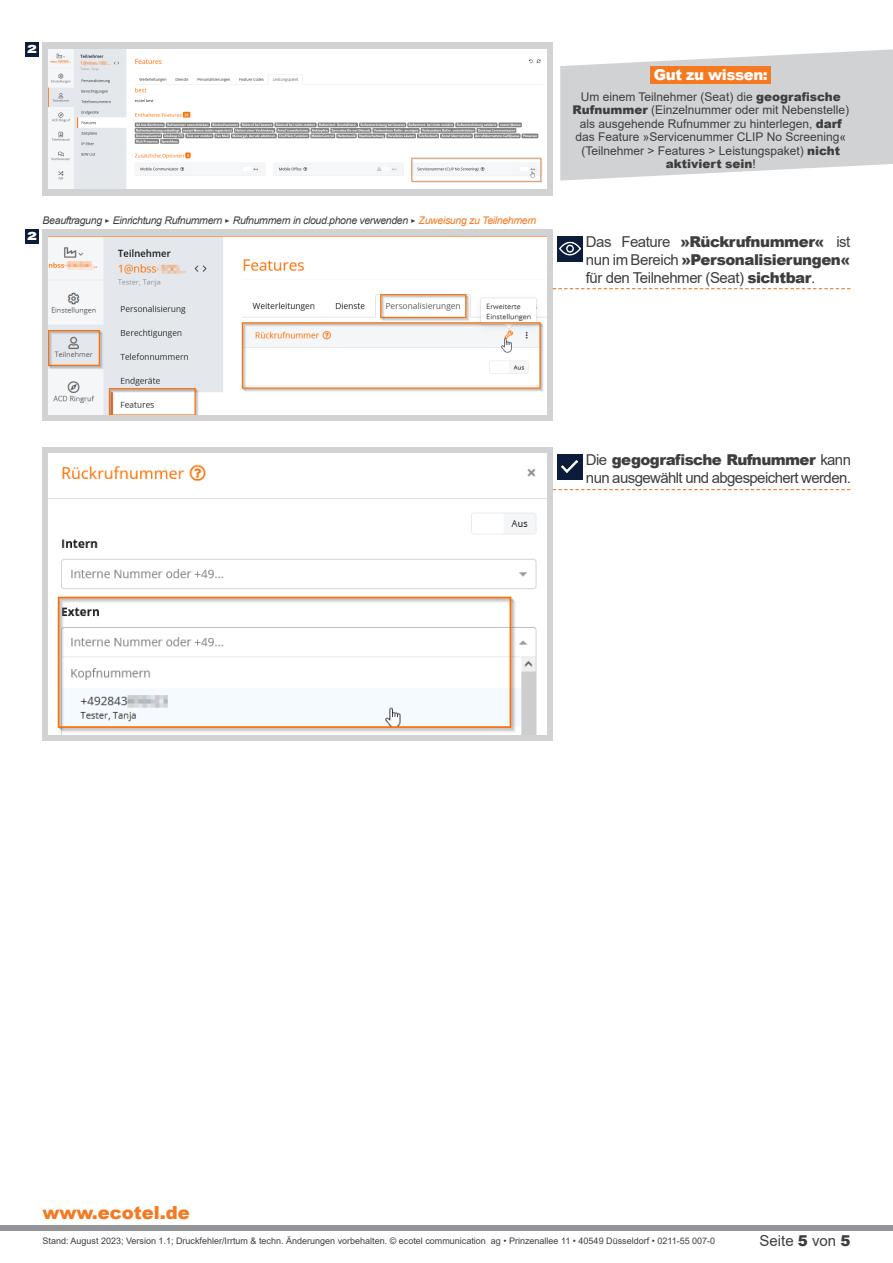
<style>
.page{position:relative;width:893px;height:1263px;background:#fff}
.page>*{position:absolute;margin:0;border:0;box-sizing:border-box;transform-origin:0 0}
.t1{font:900 18px "Arial";color:#f47921}
.t2{font:15px/18px "Arial";letter-spacing:-.04em;color:#3e3e3f}
.t3{font:900 15px "Arial";letter-spacing:-.03em;color:#fff}
.t4{font:15px "Arial";color:#3e3e3f}
.t5{font:12px/13.5px "Arial";color:#3e3e3f;text-align:center}
.t6{font:italic 10.5px "Arial";letter-spacing:-.03em;color:#3e3e3f}
.t7{font:9px "Arial";color:#3e3e3f}
.s1{font-family:"Transit";font-style:normal}
.s2{color:#f47921}
.s3{font-weight:900}
</style>
<div class="page">
<div style="left:43px;top:42px;width:510px;height:153px;background:#d1d2d4"></div>
<img style="left:49px;top:49px;width:497px;height:140px">
<div style="left:43px;top:230px;width:510px;height:191px;background:#d1d2d4"></div>
<div style="left:43px;top:448px;width:510px;height:293px;background:#d1d2d4"></div>
<img style="left:49px;top:454px;width:497px;height:281px">
<svg style="left:553px;top:489px;width:297px;height:1px"></svg>
<div style="left:557px;top:454px;width:26px;height:25px;background:#0c1c3b"></div>
<img style="left:49px;top:236px;width:497px;height:179px">
<div style="left:557px;top:236px;width:26px;height:25px;background:#0c1c3b"></div>
<svg style="left:553px;top:288px;width:297px;height:1px"></svg>
<div style="left:0;top:1225px;width:893px;height:5px;background:#939598"></div>
<div style="left:26px;top:42px;width:13px;height:15px;background:#0c1c3b"></div>
<div style="left:26px;top:230px;width:13px;height:14px;background:#0c1c3b"></div>
<svg style="left:560px;top:49px;width:333px;height:132px;background:#d7d8d9"></svg>
<div style="left:651px;top:66px;width:120px;height:18px;background:#f47921"></div>
<img style="left:562px;top:461px;width:16px;height:12px">
<img style="left:559px;top:241px;width:21px;height:15px">
<p class="t3" style="left:27px;top:37px;width:12px">2</p>
<p class="t6" style="left:43px;top:214px;width:495px">Beauftragung <span class="s1">&gt;</span> Einrichtung Rufnummern <span class="s1">&gt;</span> Rufnummern in cloud.phone verwenden <span class="s1">&gt;</span> <span class="s2">Zuweisung zu Teilnehmern</span></p>
<p class="t3" style="left:27px;top:224px;width:12px">2</p>
<p class="t3" style="left:654px;top:64px;width:116px">Gut zu wissen:</p>
<p class="t5" style="left:573px;top:90px;width:278px">Um einem Teilnehmer (Seat) die <span class="s3">geografische Rufnummer</span> (Einzelnummer oder mit Nebenstelle) als ausgehende Rufnummer zu hinterlegen, <span class="s3">darf </span>das Feature »Servicenummer CLIP No Screening« (Teilnehmer &gt; Features &gt; Leistungspaket) <span class="s3">nicht aktiviert sein</span>!</p>
<p class="t2" style="left:586px;top:233px;width:266px;text-align:justify">Das Feature <span class="s3">»Rückrufnummer«</span> ist nun im Bereich <span class="s3">»Personalisierungen« </span>für den Teilnehmer (Seat) <span class="s3">sichtbar</span>.</p>
<p class="t2" style="left:586px;top:450px;width:267px">Die <span class="s3">gegografische Rufnummer</span> kann nun ausgewählt und abgespeichert werden.</p>
<p class="t1" style="left:43px;top:1199px;width:149px">www.ecotel.de</p>
<p class="t7" style="left:43px;top:1234px;width:674px">Stand: August 2023; Version 1.1; Druckfehler/Irrtum &amp; techn. Änderungen vorbehalten. © ecotel communication ag • Prinzenallee 11 • 40549 Düsseldorf • 0211-55 007-0</p>
<p class="t4" style="left:760px;top:1231px;width:92px">Seite <span class="s3">5</span> von <span class="s3">5</span></p>
</div>
